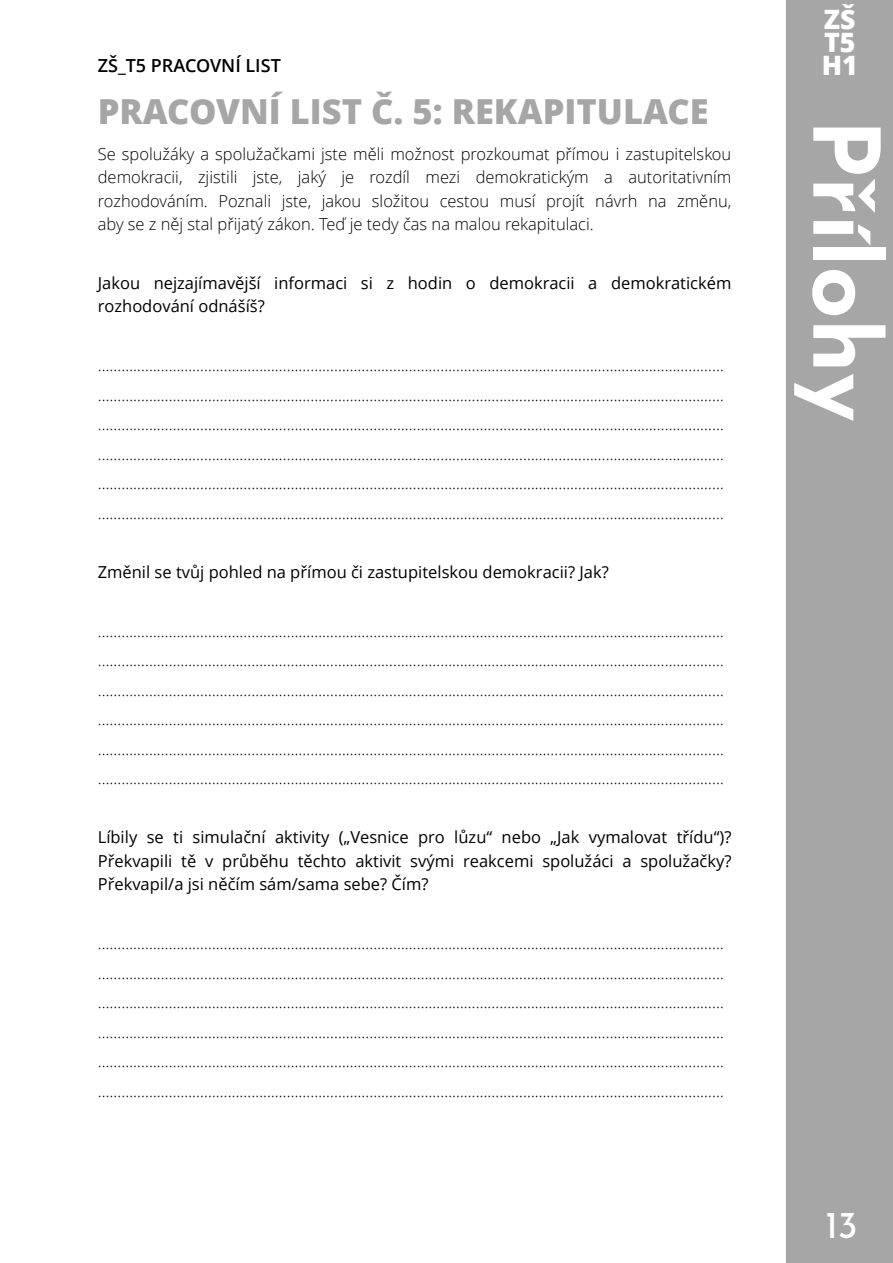
<style>
.page{position:relative;width:893px;height:1263px;background:#fff}
.page>*{position:absolute;margin:0;border:0;box-sizing:border-box;transform-origin:0 0}
.t1{font:700 91.5px "Josefin Sans";color:#fff}
.t2{font:38.1px "Josefin Sans";color:#fff}
.t3{font:800 34.5px "Open Sans";color:#a6a6a6}
.t4{font:800 26.7px/23.1px "Open Sans";color:#fff;text-align:justify}
.t5{font:600 18px "Open Sans";color:#000}
.t6{font:300 16.5px/29.5px "Open Sans";color:#000;text-align:justify}
.t7{font:16.5px/23.5px "Open Sans";color:#000}
</style>
<div class="page">
<div style="left:786px;top:0;width:107px;height:1263px;background:#a6a6a6"></div>
<p class="t5" style="left:98px;top:59px;width:185px">ZŠ_T5 PRACOVNÍ LIST</p>
<h3 class="t3" style="left:98px;top:98px;width:612px">PRACOVNÍ LIST Č. 5: REKAPITULACE</h3>
<p class="t6" style="left:98px;top:143px;width:635px;line-height:23.5px">Se spolužáky a spolužačkami jste měli možnost prozkoumat přímou i zastupitelskou demokracii, zjistili jste, jaký je rozdíl mezi demokratickým a autoritativním rozhodováním. Poznali jste, jakou složitou cestou musí projít návrh na změnu, aby se z něj stal přijatý zákon. Teď je tedy čas na malou rekapitulaci.</p>
<p class="t7" style="left:98px;top:273px;width:635px">Jakou nejzajímavější informaci si z hodin o demokracii a demokratickém rozhodování odnášíš?</p>
<p class="t6" style="left:98px;top:352px;width:627px">…………………………………………………………………………………………………………………………………………… …………………………………………………………………………………………………………………………………………… …………………………………………………………………………………………………………………………………………… …………………………………………………………………………………………………………………………………………… …………………………………………………………………………………………………………………………………………… ……………………………………………………………………………………………………………………………………………</p>
<p class="t7" style="left:98px;top:562px;width:512px">Změnil se tvůj pohled na přímou či zastupitelskou demokracii? Jak?</p>
<p class="t6" style="left:98px;top:618px;width:627px">…………………………………………………………………………………………………………………………………………… …………………………………………………………………………………………………………………………………………… …………………………………………………………………………………………………………………………………………… …………………………………………………………………………………………………………………………………………… …………………………………………………………………………………………………………………………………………… ……………………………………………………………………………………………………………………………………………</p>
<p class="t7" style="left:98px;top:827px;width:635px;text-align:justify">Líbily se ti simulační aktivity („Vesnice pro lůzu“ nebo „Jak vymalovat třídu“)?<br>Překvapili tě v průběhu těchto aktivit svými reakcemi spolužáci a spolužačky?<br>Překvapil/a jsi něčím sám/sama sebe? Čím?</p>
<p class="t6" style="left:98px;top:930px;width:627px">…………………………………………………………………………………………………………………………………………… …………………………………………………………………………………………………………………………………………… …………………………………………………………………………………………………………………………………………… …………………………………………………………………………………………………………………………………………… …………………………………………………………………………………………………………………………………………… ……………………………………………………………………………………………………………………………………………</p>
<h3 class="t4" style="left:822px;top:11px;width:38px">ZŠ T5<br>H1</h3>
<h1 class="t1" style="left:882px;top:119px;width:304px;rotate:90deg">Přílohy</h1>
<h2 class="t2" style="left:825px;top:1210px;width:34px">13</h2>
</div>
